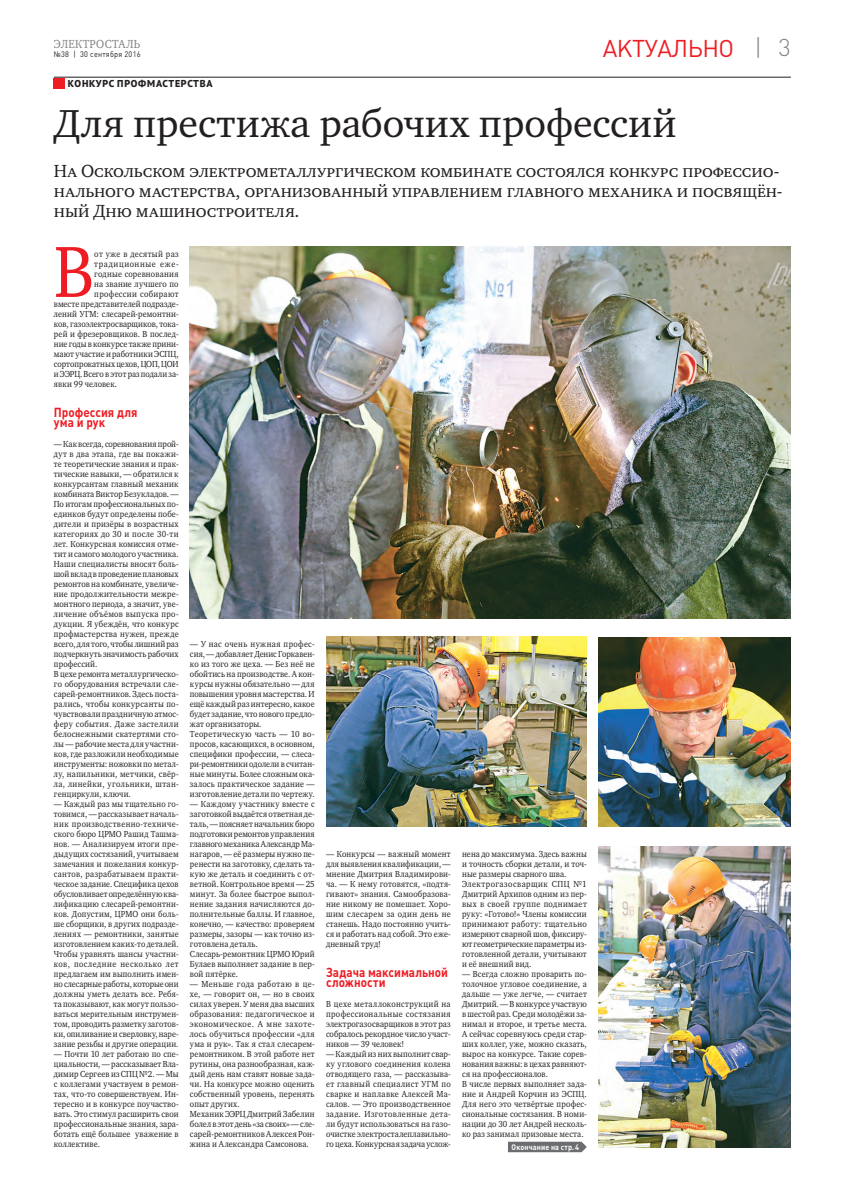
<style>
.page{position:relative;width:842px;height:1191px;background:#fff}
.page>*{position:absolute;margin:0;border:0;box-sizing:border-box;transform-origin:0 0}
.t1{font:74.3px "Charter C";color:#ee1d23;scale:.9 1}
.t2{font:40px "Charter C";color:#231f20}
.t3{font:24px "Plumb";letter-spacing:-.02em;color:#ee1d23}
.t4{font:300 24px "Plumb";color:#808285}
.t5{font:18px/20px "Charter SCC";letter-spacing:-.005em;color:#231f20}
.t6{font:700 13px/10px "Plumb";color:#ee1d23;scale:.9 1}
.t7{font:12px "Charter C";letter-spacing:.03em;color:#808285;scale:.92 1}
.t8{font:800 10px "PT Sans Pro";letter-spacing:.08em;color:#231f20}
.t9{font:9px/10px "Charter C";letter-spacing:.02em;color:#231f20;scale:.9 1}
.t10{font:9px/10px "Charter C";letter-spacing:.02em;color:#231f20;text-align:justify;scale:.89 1}
.t11{font:9px "Charter C";color:#231f20;scale:.9 1}
.t12{font:9px "Charter C";letter-spacing:-.01em;color:#231f20;scale:.9 1}
.t13{font:9px "Charter C";letter-spacing:.04em;color:#231f20;scale:.9 1}
.t14{font:9px "Charter C";letter-spacing:.045em;color:#231f20;scale:.9 1}
.t15{font:9px "Charter C";letter-spacing:.08em;color:#231f20;scale:.9 1}
.t16{font:8px "Plumb";letter-spacing:.03em;color:#231f20;scale:.92 1}
.t17{font:8px "Plumb Bold C";letter-spacing:.02em;color:#fff;scale:.9 1}
</style>
<div class="page">
<hr style="left:54px;top:77px;width:737px;height:1px;background:#231f20">
<div style="left:54px;top:78px;width:11px;height:10px;background:#ee1d23"></div>
<svg style="left:508px;top:1142px;width:79px;height:10px"></svg>
<img style="left:190px;top:247px;width:601px;height:371px">
<img style="left:598px;top:637px;width:193px;height:190px">
<img style="left:598px;top:847px;width:193px;height:300px">
<img style="left:326px;top:637px;width:261px;height:190px">
<p class="t7" style="left:54px;top:40px;width:95px">ЭЛЕКТРОСТАЛЬ</p>
<p class="t16" style="left:54px;top:50px;width:96px">№38 | 30 сентября 2016</p>
<p class="t3" style="left:603px;top:35px;width:133px">АКТУАЛЬНО</p>
<p class="t8" style="left:68px;top:78px;width:146px">КОНКУРС ПРОФМАСТЕРСТВА</p>
<p class="t4" style="left:755px;top:33px;width:38px">| 3</p>
<p class="t2" style="left:54px;top:110px;width:624px">Для престижа рабочих профессий</p>
<p class="t5" style="left:54px;top:161px;width:730px">На Оскольском электрометаллургическом комбинате состоялся конкурс профессио&shy;нального мастерства, организованный управлением главного механика и посвящён&shy;ный Дню машиностроителя.</p>
<p class="t1" style="left:54px;top:247px;width:46px">В</p>
<p class="t14" style="left:94px;top:251px;width:95px">от уже в десятый раз</p>
<p class="t15" style="left:94px;top:261px;width:95px">традиционные еже-</p>
<p class="t9" style="left:94px;top:270px;width:95px">годные соревнования</p>
<p class="t9" style="left:94px;top:280px;width:95px">на звание лучшего по</p>
<p class="t13" style="left:94px;top:291px;width:95px">профессии собирают</p>
<p class="t9" style="left:54px;top:300px;width:140px">вместе представителей подразде-</p>
<p class="t9" style="left:54px;top:310px;width:140px">лений УГМ: слесарей-ремонтни-</p>
<p class="t9" style="left:54px;top:320px;width:140px">ков, газоэлектросварщиков, тока-</p>
<p class="t9" style="left:54px;top:330px;width:140px">рей и фрезеровщиков. В послед-</p>
<p class="t9" style="left:54px;top:340px;width:140px">ние годы в конкурсе также прини-</p>
<p class="t9" style="left:54px;top:350px;width:140px">мают участие и работники ЭСПЦ,</p>
<p class="t12" style="left:54px;top:361px;width:140px">сортопрокатных цехов, ЦОП, ЦОИ</p>
<p class="t11" style="left:54px;top:371px;width:140px">и ЭЭРЦ. Всего в этот раз подали за-</p>
<p class="t9" style="left:54px;top:380px;width:72px">явки 99 человек.</p>
<p class="t6" style="left:54px;top:407px;width:94px">Профессия для ума и рук</p>
<p class="t9" style="left:54px;top:440px;width:140px">— Как всегда, соревнования прой&shy;дут в два этапа, где вы покажи&shy;те теоретические знания и прак&shy;тические навыки, — обратился к конкурсантам главный механик комбината Виктор Безукладов. —<br>По итогам профессиональных по&shy;единков будут определены побе&shy;дители и призёры в возрастных категориях до 30 и после 30-ти лет. Конкурсная комиссия отме&shy;тит и самого молодого участника.<br>Наши специалисты вносят боль&shy;шой вклад в проведение плановых ремонтов на комбинате, увеличе&shy;ние продолжительности межре&shy;монтного периода, а значит, уве&shy;личение объёмов выпуска про&shy;дукции. Я убеждён, что конкурс профмастерства нужен, прежде всего, для того, чтобы лишний раз подчеркнуть значимость рабочих профессий.<br>В цехе ремонта металлургическо&shy;го оборудования встречали сле&shy;сарей-ремонтников. Здесь поста&shy;рались, чтобы конкурсанты по&shy;чувствовали праздничную атмос&shy;феру события. Даже застелили белоснежными скатертями сто&shy;лы — рабочие места для участни&shy;ков, где разложили необходимые инструменты: ножовки по метал&shy;лу, напильники, метчики, свёр&shy;ла, линейки, угольники, штан&shy;генциркули, ключи.</p>
<p class="t10" style="left:54px;top:800px;width:142px">— Каждый раз мы тщательно го&shy;товимся, — рассказывает началь&shy;ник производственно-техниче&shy;ского бюро ЦРМО Рашид Ташма&shy;нов. — Анализируем итоги пре&shy;дыдущих состязаний, учитываем замечания и пожелания конкур&shy;сантов, разрабатываем практи&shy;ческое задание. Специфика цехов обусловливает определённую ква&shy;лификацию слесарей-ремонтни&shy;ков. Допустим, ЦРМО они боль&shy;ше сборщики, в других подразде&shy;лениях — ремонтники, занятые изготовлением каких-то деталей.<br>Чтобы уравнять шансы участни&shy;ков, последние несколько лет предлагаем им выполнить имен&shy;но слесарные работы, которые они должны уметь делать все. Ребя&shy;та показывают, как могут пользо&shy;ваться мерительным инструмен&shy;том, проводить разметку заготов&shy;ки, опиливание и сверловку, наре&shy;зание резьбы и другие операции.</p>
<p class="t9" style="left:54px;top:1050px;width:140px;text-align:justify">— Почти 10 лет работаю по спе&shy;циальности, — рассказывает Вла&shy;димир Сергеев из СПЦ №2. — Мы с коллегами участвуем в ремон&shy;тах, что-то совершенствуем. Ин&shy;тересно и в конкурсе поучаство&shy;вать. Это стимул расширить свои профессиональные знания, зара&shy;ботать ещё большее уважение в коллективе.</p>
<p class="t9" style="left:190px;top:640px;width:140px">— У нас очень нужная профес&shy;сия, — добавляет Денис Горкавен&shy;ко из того же цеха. — Без неё не обойтись на производстве. А кон&shy;курсы нужны обязательно — для повышения уровня мастерства. И ещё каждый раз интересно, какое будет задание, что нового предло&shy;жат организаторы.<br>Теоретическую часть — 10 во&shy;просов, касающихся, в основном, специфики профессии, — слеса&shy;ри-ремонтники одолели в считан&shy;ные минуты. Более сложным ока&shy;залось практическое задание — изготовление детали по чертежу.</p>
<p class="t9" style="left:190px;top:800px;width:140px">— Каждому участнику вместе с заготовкой выдаётся ответная де&shy;таль, — поясняет начальник бюро подготовки ремонтов управления главного механика Александр Ма&shy;нагаров, — её размеры нужно пе&shy;ренести на заготовку, сделать та&shy;кую же деталь и соединить с от&shy;ветной. Контрольное время — 25 минут. За более быстрое выпол&shy;нение задания начисляются до&shy;полнительные баллы. И главное, конечно, — качество: проверяем размеры, зазоры — как точно из&shy;готовлена деталь.<br>Слесарь-ремонтник ЦРМО Юрий<br>Булаев выполняет задание в пер&shy;вой пятёрке.</p>
<p class="t9" style="left:190px;top:980px;width:140px">— Меньше года работаю в це&shy;хе, — говорит он, — но в своих силах уверен. У меня два высших образования: педагогическое и экономическое. А мне захоте&shy;лось обучиться профессии «для ума и рук». Так я стал слесарем&shy;ремонтником. В этой работе нет рутины, она разнообразная, каж&shy;дый день нам ставят новые зада&shy;чи. На конкурсе можно оценить собственный уровень, перенять опыт других.<br>Механик ЭЭРЦ Дмитрий Забелин болел в этот день «за своих» — сле&shy;сарей-ремонтников Алексея Рон&shy;жина и Александра Самсонова.</p>
<p class="t9" style="left:326px;top:850px;width:140px;text-align:justify">— Конкурсы — важный момент для выявления квалификации, — мнение Дмитрия Владимирови&shy;ча. — К нему готовятся, «подтя&shy;гивают» знания. Самообразова&shy;ние никому не помешает. Хоро&shy;шим слесарем за один день не станешь. Надо постоянно учить&shy;ся и работать над собой. Это еже&shy;дневный труд!</p>
<p class="t6" style="left:326px;top:967px;width:137px">Задача максимальной сложности</p>
<p class="t9" style="left:326px;top:1000px;width:140px;text-align:justify">В цехе металлоконструкций на профессиональные состязания электрогазосварщиков в этот раз собралось рекордное число участ&shy;ников — 39 человек!</p>
<p class="t9" style="left:326px;top:1050px;width:140px;text-align:justify">— Каждый из них выполнит свар&shy;ку углового соединения колена отводящего газа, — рассказыва&shy;ет главный специалист УГМ по сварке и наплавке Алексей Ма&shy;салов. — Это производственное задание. Изготовленные дета&shy;ли будут использоваться на газо&shy;очистке электросталеплавильно&shy;го цеха. Конкурсная задача услож-</p>
<p class="t9" style="left:462px;top:850px;width:140px">нена до максимума. Здесь важны и точность сборки детали, и точ&shy;ные размеры сварного шва.<br>Электрогазосварщик СПЦ №1<br>Дмитрий Архипов одним из пер&shy;вых в своей группе поднимает руку: «Готово!» Члены комиссии принимают работу: тщательно измеряют сварной шов, фиксиру&shy;ют геометрические параметры из&shy;готовленной детали, учитывают и её внешний вид.</p>
<p class="t9" style="left:462px;top:970px;width:140px">— Всегда сложно проварить по&shy;толочное угловое соединение, а дальше — уже легче, — считает<br>Дмитрий. — В конкурсе участвую в шестой раз. Среди молодёжи за&shy;нимал и второе, и третье места.<br>А сейчас соревнуюсь среди стар&shy;ших коллег, уже, можно сказать, вырос на конкурсе. Такие сорев&shy;нования важны: в цехах равняют&shy;ся на профессионалов.<br>В числе первых выполняет зада&shy;ние и Андрей Корчин из ЭСПЦ.<br>Для него это четвёртые профес&shy;сиональные состязания. В номи&shy;нации до 30 лет Андрей несколь&shy;ко раз занимал призовые места.</p>
<p class="t17" style="left:512px;top:1143px;width:76px">Окончание на стр. 4</p>
</div>
